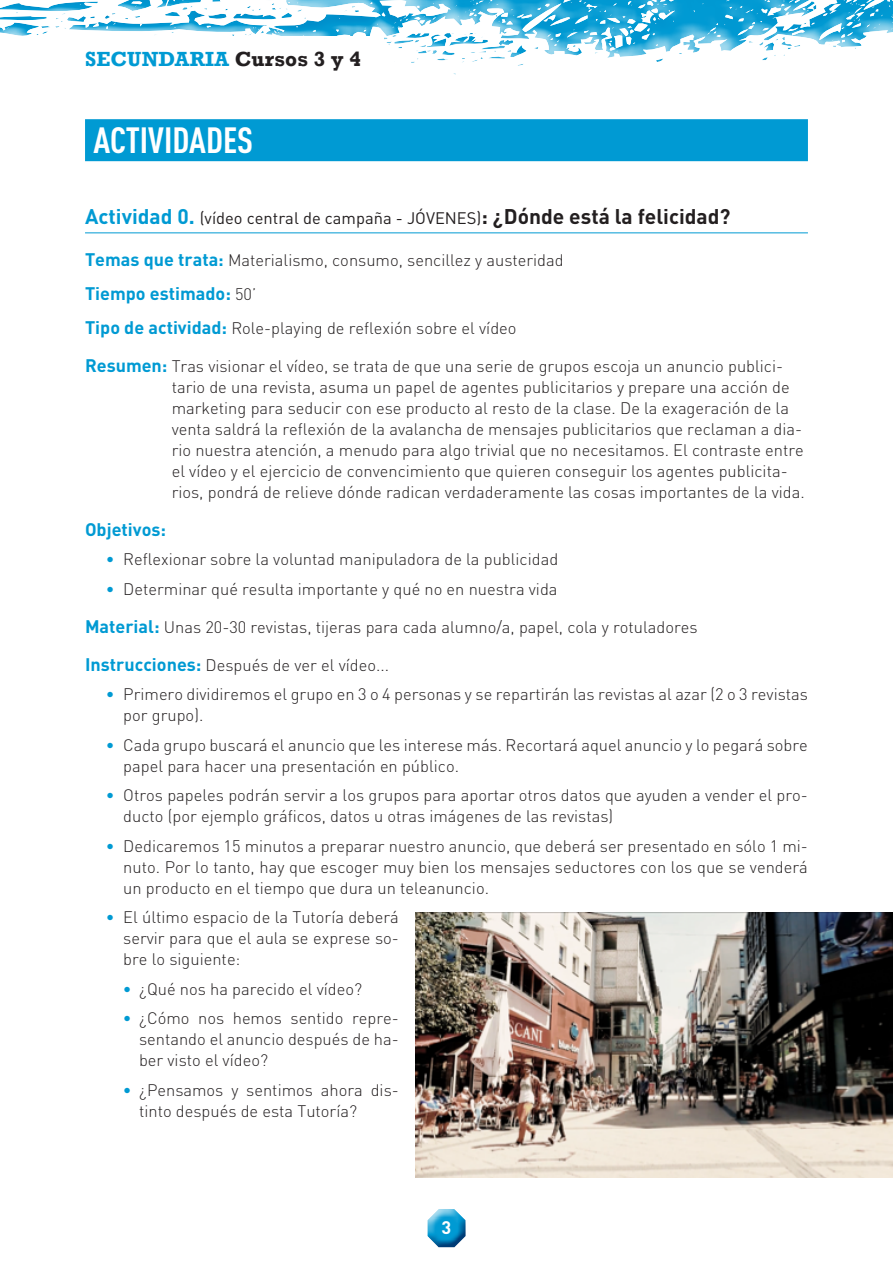
<style>
.page{position:relative;width:893px;height:1263px;background:#fff}
.page>*{position:absolute;margin:0;border:0;box-sizing:border-box;transform-origin:0 0}
.t1{font:700 condensed 36px "DIN Pro";color:#fff}
.t2{font:700 21px "Rockwell";letter-spacing:.01em;color:#009ad3}
.t3{font:700 18px "DIN";color:#009ad3}
.t4{font:700 18px "DIN Pro";color:#fff}
.t5{font:300 16.5px/21px "DIN";color:#231f20}
.t6{font:16.5px "DIN";color:#231f20}
.s1{color:#231f20}
.s2{font-weight:700;font-size:21px;color:#009ad3}
.s3{font-weight:700;font-size:21px}
.s4{font-weight:700;font-size:18px;color:#009ad3}
.s5{font-weight:300;font-size:16.5px;color:#231f20}
.s6{font-weight:700;color:#009ad3}
</style>
<div class="page">
<div style="left:0;top:0;width:893px;height:76px;background:#bfe6f2;opacity:.75"></div>
<div style="left:85px;top:37px;width:298px;height:45px;background:#fff"></div>
<div style="left:427px;top:1206px;width:40px;height:30px;background:#fff;opacity:.75"></div>
<div style="left:427px;top:1215px;width:40px;height:33px;background:#033068;opacity:.75"></div>
<div style="left:85px;top:119px;width:723px;height:42px;background:#009ad3"></div>
<hr style="left:85px;top:232px;width:723px;height:1px;background:#009ad3">
<img style="left:416px;top:912px;width:477px;height:266px">
<p class="t2" style="left:85px;top:47px;width:277px">SECUNDARIA <span class="s1">Cursos 3 y 4</span></p>
<h1 class="t1" style="left:94px;top:113px;width:161px">ACTIVIDADES</h1>
<p class="t6" style="left:85px;top:208px;width:647px"><span class="s2">Actividad 0.</span> (vídeo central de campaña - JÓVENES)<span class="s3">: ¿Dónde está la felicidad?</span></p>
<p class="t5" style="left:85px;top:250px;width:480px"><span class="s4">Temas que trata:</span> Materialismo, consumo, sencillez y austeridad</p>
<p class="t3" style="left:85px;top:282px;width:173px">Tiempo estimado: <span class="s5">50’</span></p>
<p class="t5" style="left:85px;top:317px;width:433px"><span class="s4">Tipo de actividad:</span> Role-playing de reflexión sobre el vídeo</p>
<p class="t5" style="left:172px;top:355px;width:635px;text-indent:-87px"><span class="s4">Resumen:</span> Tras visionar el vídeo, se trata de que una serie de grupos escoja un anuncio publici&shy;tario de una revista, asuma un papel de agentes publicitarios y prepare una acción de marketing para seducir con ese producto al resto de la clase. De la exageración de la venta saldrá la reflexión de la avalancha de mensajes publicitarios que reclaman a dia&shy;rio nuestra atención, a menudo para algo trivial que no necesitamos. El contraste entre el vídeo y el ejercicio de convencimiento que quieren conseguir los agentes publicita&shy;rios, pondrá de relieve dónde radican verdaderamente las cosas importantes de la vida.</p>
<p class="t3" style="left:85px;top:517px;width:82px">Objetivos:</p>
<p class="t5" style="left:106px;top:549px;width:453px"><span class="s6">•</span> Reflexionar sobre la voluntad manipuladora de la publicidad</p>
<p class="t5" style="left:106px;top:578px;width:453px"><span class="s6">•</span> Determinar qué resulta importante y qué no en nuestra vida</p>
<p class="t5" style="left:85px;top:616px;width:614px"><span class="s4">Material:</span> Unas 20-30 revistas, tijeras para cada alumno/a, papel, cola y rotuladores</p>
<p class="t5" style="left:85px;top:654px;width:306px"><span class="s4">Instrucciones:</span> Después de ver el vídeo...</p>
<p class="t5" style="left:123px;top:684px;width:686px;text-indent:-17px"><span class="s6">•</span> Primero dividiremos el grupo en 3 o 4 personas y se repartirán las revistas al azar (2 o 3 revistas por grupo).</p>
<p class="t5" style="left:123px;top:734px;width:686px;text-indent:-17px"><span class="s6">•</span> Cada grupo buscará el anuncio que les interese más. Recortará aquel anuncio y lo pegará sobre papel para hacer una presentación en público.</p>
<p class="t5" style="left:123px;top:785px;width:686px;text-indent:-17px"><span class="s6">•</span> Otros papeles podrán servir a los grupos para aportar otros datos que ayuden a vender el pro&shy;ducto (por ejemplo gráficos, datos u otras imágenes de las revistas)</p>
<p class="t5" style="left:123px;top:835px;width:686px;text-align:justify;text-indent:-17px"><span class="s6">•</span> Dedicaremos 15 minutos a preparar nuestro anuncio, que deberá ser presentado en sólo 1 mi&shy;nuto. Por lo tanto, hay que escoger muy bien los mensajes seductores con los que se venderá un producto en el tiempo que dura un teleanuncio.</p>
<p class="t5" style="left:123px;top:907px;width:277px;text-align:justify;text-indent:-17px"><span class="s6">•</span> El último espacio de la Tutoría deberá servir para que el aula se exprese so&shy;bre lo siguiente:</p>
<p class="t5" style="left:123px;top:978px;width:240px"><span class="s6">•</span> ¿Qué nos ha parecido el vídeo?</p>
<p class="t5" style="left:139px;top:1008px;width:261px;text-align:justify;text-indent:-16px"><span class="s6">•</span> ¿Cómo nos hemos sentido repre&shy;sentando el anuncio después de ha&shy;ber visto el vídeo?</p>
<p class="t5" style="left:139px;top:1079px;width:261px;text-indent:-16px"><span class="s6">•</span> ¿Pensamos y sentimos ahora dis&shy;tinto después de esta Tutoría?</p>
<p class="t4" style="left:442px;top:1215px;width:11px">3</p>
</div>
